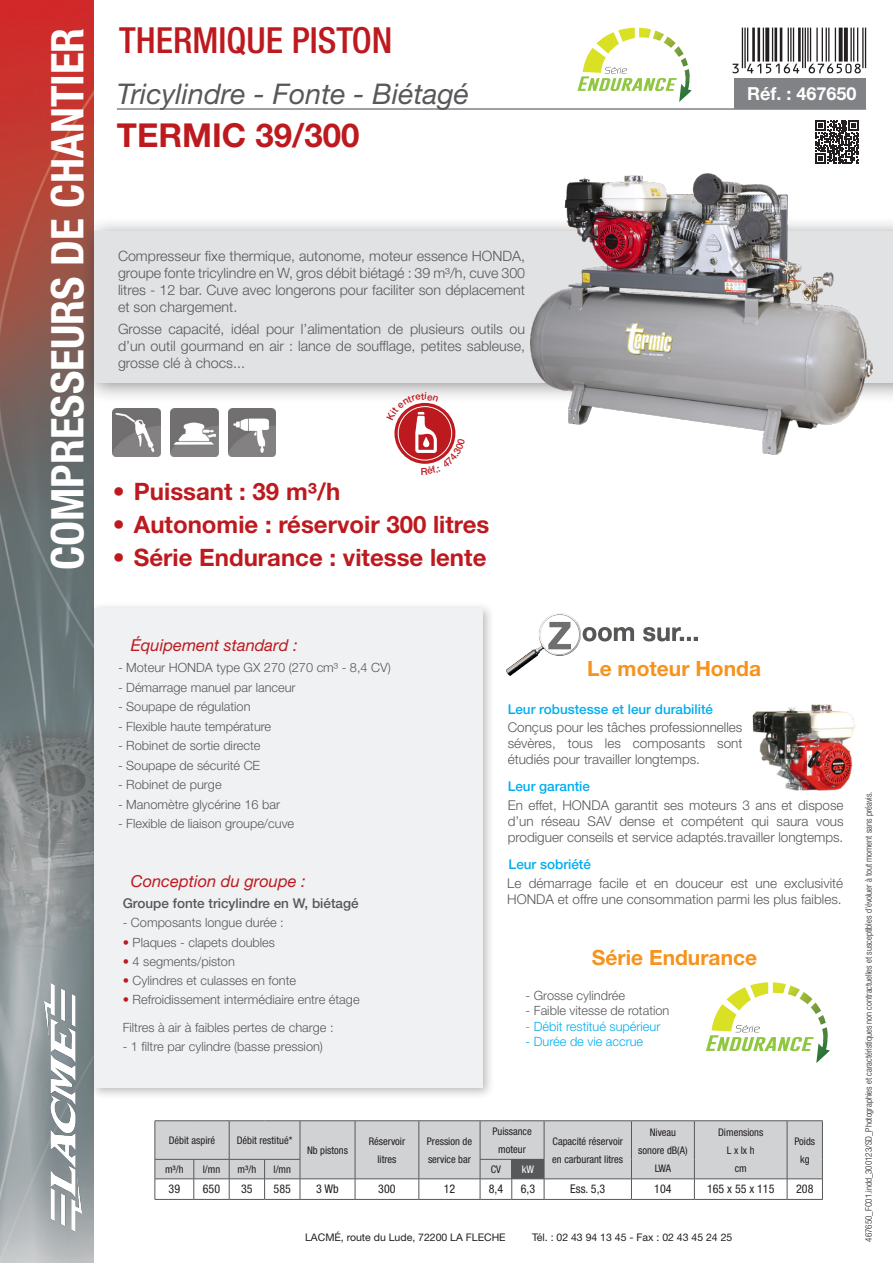
<style>
.page{position:relative;width:893px;height:1263px;background:#fff}
.page>*{position:absolute;margin:0;border:0;box-sizing:border-box;transform-origin:0 0}
.t1{font:700 condensed 45px "Helvetica Neue LT Std";color:#fff}
.t2{font:500 condensed 36px "Helvetica Neue LT Std";color:#bd1a1f}
.t3{font:700 33px "Helvetica Neue LT Std";color:#bd1a1f}
.t4{font:italic 28.5px "Helvetica Neue LT Std";color:#57585a}
.t5{font:700 24px "Helvetica Neue LT Std";color:#bd1a1f}
.t6{font:700 21px "Helvetica Neue LT Std";color:#f7931d}
.t7{font:700 18px "Helvetica Neue LT Std";color:#fff}
.t8{font:italic 16.5px "Helvetica Neue LT Std";color:#bd1a1f}
.t9{font:300 14.25px/17.1px "Helvetica Neue LT Std";color:#57585a;text-align:justify}
.t10{font:300 13.5px/16.2px "Helvetica Neue LT Std";color:#57585a;text-align:justify}
.t11{font:500 13.5px "Helvetica Neue LT Std";color:#00aeef}
.t12{font:500 13.5px "Helvetica Neue LT Std";color:#57585a}
.t13{font:300 12.75px/27.8px "Helvetica Neue LT Std";color:#57585a}
.t14{font:300 12.75px "Helvetica Neue LT Std";color:#00aeef}
.t15{font:condensed 12px "Helvetica Neue LT Std";color:#231f20}
.t16{font:condensed 10.5px/18px "Helvetica Neue LT Std";color:#231f20;text-align:center}
.t17{font:10.5px "Helvetica Neue LT Std";color:#231f20}
.t18{font:condensed 10.5px "Helvetica Neue LT Std";color:#fff}
.t19{font:300 condensed 9px "Helvetica Neue LT Std";color:#231f20}
.s1{font-weight:700;color:#bd1a1f}
</style>
<div class="page">
<img style="left:0;top:0;width:94px;height:1263px">
<div style="left:78px;top:216px;width:815px;height:188px;background:#231f20;opacity:.5"></div>
<div style="left:94px;top:232px;width:799px;height:151px;background:#e1e2e4"></div>
<div style="left:88px;top:602px;width:407px;height:498px;background:#231f20;opacity:.3"></div>
<div style="left:94px;top:608px;width:389px;height:480px;background:#f0f1f2"></div>
<hr style="left:117px;top:108px;width:749px;height:2px;background:#808285">
<img style="left:45px;top:983px;width:37px;height:248px">
<div style="left:734px;top:79px;width:132px;height:30px;background:#808285"></div>
<img style="left:530px;top:173px;width:343px;height:282px">
<hr style="left:155px;top:1199px;width:39px;height:1px;background:#57585a">
<hr style="left:194px;top:1199px;width:35px;height:1px;background:#57585a">
<hr style="left:229px;top:1199px;width:36px;height:1px;background:#57585a">
<hr style="left:265px;top:1199px;width:35px;height:1px;background:#57585a">
<hr style="left:300px;top:1199px;width:55px;height:1px;background:#57585a">
<hr style="left:355px;top:1199px;width:64px;height:1px;background:#57585a">
<hr style="left:419px;top:1199px;width:61px;height:1px;background:#57585a">
<hr style="left:480px;top:1199px;width:32px;height:1px;background:#57585a">
<hr style="left:512px;top:1199px;width:32px;height:1px;background:#57585a">
<hr style="left:544px;top:1199px;width:87px;height:1px;background:#57585a">
<hr style="left:631px;top:1199px;width:63px;height:1px;background:#57585a">
<hr style="left:694px;top:1199px;width:93px;height:1px;background:#57585a">
<hr style="left:787px;top:1199px;width:36px;height:1px;background:#57585a">
<hr style="left:155px;top:1120px;width:39px;height:1px;background:#57585a">
<hr style="left:194px;top:1120px;width:35px;height:1px;background:#57585a">
<hr style="left:229px;top:1120px;width:36px;height:1px;background:#57585a">
<hr style="left:265px;top:1120px;width:35px;height:1px;background:#57585a">
<hr style="left:300px;top:1120px;width:55px;height:1px;background:#57585a">
<hr style="left:355px;top:1120px;width:64px;height:1px;background:#57585a">
<hr style="left:419px;top:1120px;width:61px;height:1px;background:#57585a">
<hr style="left:480px;top:1120px;width:32px;height:1px;background:#57585a">
<hr style="left:512px;top:1120px;width:32px;height:1px;background:#57585a">
<hr style="left:544px;top:1120px;width:87px;height:1px;background:#57585a">
<hr style="left:631px;top:1120px;width:63px;height:1px;background:#57585a">
<hr style="left:694px;top:1120px;width:93px;height:1px;background:#57585a">
<hr style="left:787px;top:1120px;width:36px;height:1px;background:#57585a">
<svg style="left:155px;top:1121px;width:668px;height:78px"></svg>
<hr style="left:480px;top:1178px;width:32px;height:1px;background:#57585a">
<hr style="left:512px;top:1178px;width:32px;height:1px;background:#57585a">
<svg style="left:815px;top:120px;width:44px;height:44px"></svg>
<img style="left:113px;top:408px;width:47px;height:48px">
<img style="left:170px;top:408px;width:48px;height:48px">
<img style="left:506px;top:614px;width:192px;height:61px">
<img style="left:228px;top:408px;width:48px;height:48px">
<svg style="left:733px;top:28px;width:133px;height:45px"></svg>
<img style="left:753px;top:705px;width:103px;height:85px">
<svg style="left:706px;top:982px;width:124px;height:81px"></svg>
<svg style="left:577px;top:28px;width:115px;height:74px"></svg>
<svg style="left:385px;top:392px;width:80px;height:72px"></svg>
<h1 class="t1" style="left:40px;top:570px;width:544px;rotate:-90deg">COMPRESSEURS DE CHANTIER</h1>
<h2 class="t2" style="left:119px;top:19px;width:275px">THERMIQUE PISTON</h2>
<h3 class="t4" style="left:117px;top:77px;width:354px">Tricylindre - Fonte - Biétagé</h3>
<h3 class="t3" style="left:117px;top:115px;width:244px">TERMIC 39/300</h3>
<p class="t9" style="left:118px;top:247px;width:409px">Compresseur fixe thermique, autonome, moteur essence HONDA, groupe fonte tricylindre en W, gros débit biétagé : 39 m³/h, cuve 300 litres - 12 bar. Cuve avec longerons pour faciliter son déplacement et son chargement.</p>
<p class="t9" style="left:118px;top:320px;width:409px">Grosse capacité, idéal pour l’alimentation de plusieurs outils ou d’un outil gourmand en air : lance de soufflage, petites sableuse, grosse clé à chocs...</p>
<h3 class="t5" style="left:113px;top:476px;width:229px">• Puissant : 39 m³/h</h3>
<h3 class="t5" style="left:113px;top:509px;width:378px">• Autonomie : réservoir 300 litres</h3>
<h3 class="t5" style="left:113px;top:542px;width:375px">• Série Endurance : vitesse lente</h3>
<h3 class="t7" style="left:747px;top:83px;width:111px">Réf. : 467650</h3>
<p class="t8" style="left:131px;top:635px;width:168px">Équipement standard :</p>
<p class="t13" style="left:118px;top:653px;width:274px">- Moteur HONDA type GX 270 (270 cm³ - 8,4 CV)</p>
<p class="t13" style="left:118px;top:673px;width:179px">- Démarrage manuel par lanceur</p>
<p class="t13" style="left:118px;top:692px;width:134px">- Soupape de régulation</p>
<p class="t13" style="left:118px;top:712px;width:155px">- Flexible haute température</p>
<p class="t13" style="left:118px;top:731px;width:144px">- Robinet de sortie directe</p>
<p class="t13" style="left:118px;top:751px;width:144px">- Soupape de sécurité CE</p>
<p class="t13" style="left:118px;top:771px;width:105px">- Robinet de purge</p>
<p class="t13" style="left:118px;top:790px;width:164px">- Manomètre glycérine 16 bar</p>
<p class="t13" style="left:118px;top:810px;width:178px">- Flexible de liaison groupe/cuve</p>
<p class="t8" style="left:131px;top:871px;width:177px">Conception du groupe :</p>
<p class="t12" style="left:123px;top:895px;width:237px">Groupe fonte tricylindre en W, biétagé</p>
<p class="t13" style="left:123px;top:908px;width:163px">- Composants longue durée :</p>
<p class="t13" style="left:123px;top:928px;width:154px"><span class="s1">•</span> Plaques - clapets doubles</p>
<p class="t13" style="left:123px;top:947px;width:114px"><span class="s1">•</span> 4 segments/piston</p>
<p class="t13" style="left:123px;top:966px;width:175px"><span class="s1">•</span> Cylindres et culasses en fonte</p>
<p class="t13" style="left:123px;top:985px;width:238px"><span class="s1">•</span> Refroidissement intermédiaire entre étage<br>Filtres à air à faibles pertes de charge :</p>
<p class="t13" style="left:123px;top:1032px;width:202px">- 1 filtre par cylindre (basse pression)</p>
<h3 class="t6" style="left:587px;top:655px;width:175px">Le moteur Honda</h3>
<p class="t11" style="left:508px;top:701px;width:207px">Leur robustesse et leur durabilité</p>
<p class="t10" style="left:508px;top:718px;width:236px">Conçus pour les tâches professionnelles sévères, tous les composants sont étudiés pour travailler longtemps.</p>
<p class="t11" style="left:508px;top:779px;width:84px">Leur garantie</p>
<p class="t10" style="left:508px;top:796px;width:337px">En effet, HONDA garantit ses moteurs 3 ans et dispose d’un réseau SAV dense et compétent qui saura vous prodiguer conseils et service adaptés.travailler longtemps.</p>
<p class="t11" style="left:509px;top:856px;width:84px">Leur sobriété</p>
<p class="t10" style="left:507px;top:875px;width:337px">Le démarrage facile et en douceur est une exclusivité<br>HONDA et offre une consommation parmi les plus faibles.</p>
<h3 class="t6" style="left:592px;top:945px;width:167px">Série Endurance</h3>
<p class="t13" style="left:526px;top:981px;width:101px">- Grosse cylindrée</p>
<p class="t13" style="left:526px;top:996px;width:145px">- Faible vitesse de rotation</p>
<p class="t14" style="left:526px;top:1018px;width:136px">- Débit restitué supérieur</p>
<p class="t14" style="left:526px;top:1033px;width:119px">- Durée de vie accrue</p>
<p class="t16" style="left:307px;top:1141px;width:43px">Nb pistons</p>
<p class="t16" style="left:369px;top:1132px;width:38px">Réservoir litres</p>
<p class="t16" style="left:427px;top:1132px;width:47px;text-align:left">Pression de service bar</p>
<p class="t16" style="left:492px;top:1122px;width:41px">Puissance moteur</p>
<p class="t16" style="left:552px;top:1132px;width:72px;text-align:left">Capacité réservoir en carburant litres</p>
<p class="t16" style="left:638px;top:1123px;width:51px">Niveau sonore dB(A)<br>LWA</p>
<p class="t16" style="left:718px;top:1123px;width:47px">Dimensions<br>L x lx h<br>cm</p>
<p class="t16" style="left:794px;top:1132px;width:22px">Poids kg</p>
<p class="t16" style="left:169px;top:1131px;width:48px">Débit aspiré</p>
<p class="t16" style="left:237px;top:1131px;width:57px">Débit restitué*</p>
<p class="t16" style="left:165px;top:1160px;width:20px">m³/h</p>
<p class="t16" style="left:203px;top:1160px;width:19px">l/mn</p>
<p class="t16" style="left:238px;top:1160px;width:20px">m³/h</p>
<p class="t16" style="left:274px;top:1160px;width:19px">l/mn</p>
<p class="t16" style="left:491px;top:1160px;width:12px">CV</p>
<p class="t18" style="left:522px;top:1163px;width:14px">kW</p>
<p class="t15" style="left:169px;top:1182px;width:13px">39</p>
<p class="t15" style="left:203px;top:1182px;width:19px">650</p>
<p class="t15" style="left:241px;top:1182px;width:13px">35</p>
<p class="t15" style="left:274px;top:1182px;width:19px">585</p>
<p class="t15" style="left:316px;top:1182px;width:24px">3 Wb</p>
<p class="t15" style="left:378px;top:1182px;width:19px">300</p>
<p class="t15" style="left:444px;top:1182px;width:13px">12</p>
<p class="t15" style="left:489px;top:1182px;width:16px">8,4</p>
<p class="t15" style="left:521px;top:1182px;width:16px">6,3</p>
<p class="t15" style="left:570px;top:1182px;width:37px">Ess. 5,3</p>
<p class="t15" style="left:654px;top:1182px;width:19px">104</p>
<p class="t15" style="left:707px;top:1182px;width:69px">165 x 55 x 115</p>
<p class="t15" style="left:796px;top:1182px;width:19px">208</p>
<p class="t17" style="left:305px;top:1231px;width:202px">LACMÉ, route du Lude, 72200 LA FLECHE</p>
<p class="t17" style="left:532px;top:1231px;width:202px">Tél. : 02 43 94 13 45 - Fax : 02 43 45 24 25</p>
<p class="t19" style="left:863px;top:1242px;width:452px;rotate:-90deg">467650_FC01.indd_300123/SD_Photographies et caractéristiques non contractuelles et susceptibles d’évoluer à tout moment sans préavis.</p>
</div>
